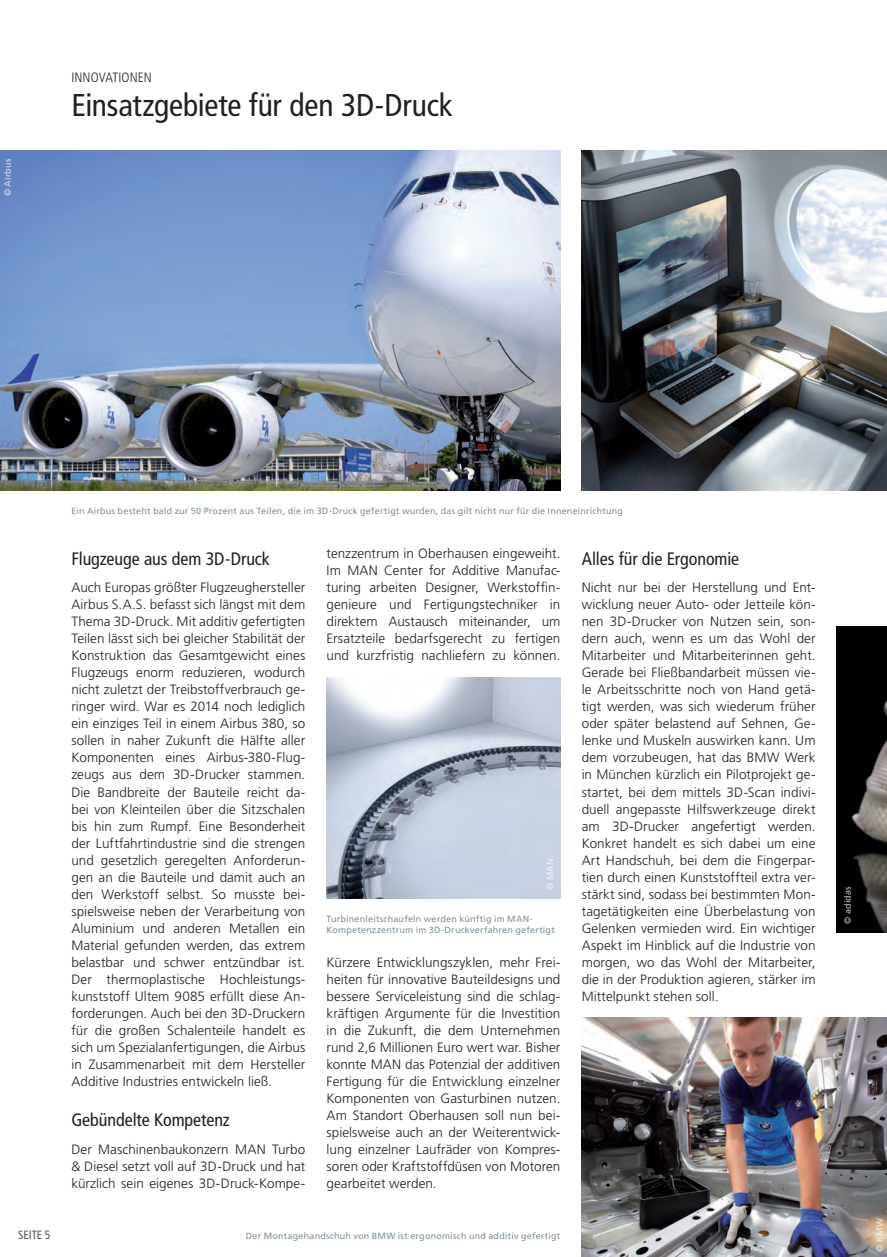
<style>
.page{position:relative;width:887px;height:1257px;background:#fff}
.page>*{position:absolute;margin:0;border:0;box-sizing:border-box;transform-origin:0 0}
.t1{font:condensed 31.5px "Frutiger LT Std";letter-spacing:-.01em;color:#231f20}
.t2{font:condensed 18px "Frutiger LT Std";letter-spacing:-.005em;color:#231f20}
.t3{font:300 13.5px/17px "Frutiger LT Std";letter-spacing:.005em;color:#231f20;text-align:justify}
.t4{font:300 condensed 13.5px "Frutiger LT Std";letter-spacing:.01em;color:#231f20}
.t5{font:condensed 12px "Frutiger LT Std";letter-spacing:-.01em;color:#5b564c}
.t6{font:9px/10.5px "Frutiger LT Std";letter-spacing:.02em;color:#7d909a}
.t7{font:9px "Frutiger LT Std";letter-spacing:.025em;color:#fff}
</style>
<div class="page">
<img style="left:0;top:150px;width:560px;height:340px">
<img style="left:327px;top:677px;width:233px;height:221px">
<img style="left:837px;top:626px;width:50px;height:306px">
<img style="left:582px;top:1017px;width:305px;height:240px">
<img style="left:582px;top:150px;width:305px;height:340px">
<p class="t7" style="left:3px;top:196px;width:39px;rotate:-90deg">© Airbus</p>
<p class="t4" style="left:71px;top:70px;width:82px">INNOVATIONEN</p>
<h1 class="t1" style="left:71px;top:87px;width:383px">Einsatzgebiete für den 3D-Druck</h1>
<p class="t5" style="left:18px;top:1227px;width:34px">SEITE 5</p>
<p class="t6" style="left:71px;top:506px;width:553px">Ein Airbus besteht bald zur 50 Prozent aus Teilen, die im 3D-Druck gefertigt wurden, das gilt nicht nur für die Inneneinrichtung</p>
<h2 class="t2" style="left:71px;top:548px;width:200px">Flugzeuge aus dem 3D-Druck</h2>
<p class="t3" style="left:71px;top:579px;width:235px">Auch Europas größter Flugzeughersteller Airbus S.A.S. befasst sich längst mit dem Thema 3D-Druck. Mit additiv gefertigten Teilen lässt sich bei gleicher Stabilität der Konstruktion das Gesamtgewicht eines Flugzeugs enorm reduzieren, wodurch nicht zuletzt der Treibstoffverbrauch ge&shy;ringer wird. War es 2014 noch lediglich ein einziges Teil in einem Airbus 380, so sollen in naher Zukunft die Hälfte aller Komponenten eines Airbus-380-Flug&shy;zeugs aus dem 3D-Drucker stammen.<br>Die Bandbreite der Bauteile reicht da&shy;bei von Kleinteilen über die Sitzschalen bis hin zum Rumpf. Eine Besonderheit der Luftfahrtindustrie sind die strengen und gesetzlich geregelten Anforderun&shy;gen an die Bauteile und damit auch an den Werkstoff selbst. So musste bei&shy;spielsweise neben der Verarbeitung von Aluminium und anderen Metallen ein Material gefunden werden, das extrem belastbar und schwer entzündbar ist.<br>Der thermoplastische Hochleistungs&shy;kunststoff Ultem 9085 erfüllt diese An&shy;forderungen. Auch bei den 3D-Druckern für die großen Schalenteile handelt es sich um Spezialanfertigungen, die Airbus in Zusammenarbeit mit dem Hersteller Additive Industries entwickeln ließ.</p>
<h2 class="t2" style="left:71px;top:1110px;width:160px">Gebündelte Kompetenz</h2>
<p class="t3" style="left:71px;top:1141px;width:235px">Der Maschinenbaukonzern MAN Turbo &amp; Diesel setzt voll auf 3D-Druck und hat kürzlich sein eigenes 3D-Druck-Kompe-</p>
<p class="t3" style="left:327px;top:545px;width:235px">tenzzentrum in Oberhausen eingeweiht.<br>Im MAN Center for Additive Manufac&shy;turing arbeiten Designer, Werkstoffin&shy;genieure und Fertigungstechniker in direktem Austausch miteinander, um Ersatzteile bedarfsgerecht zu fertigen und kurzfristig nachliefern zu können.</p>
<p class="t7" style="left:545px;top:890px;width:33px;rotate:-90deg">© MAN</p>
<p class="t6" style="left:327px;top:914px;width:230px">Turbinenleitschaufeln werden künftig im MAN-<br>Kompetenzzentrum im 3D-Druckverfahren gefertigt</p>
<p class="t3" style="left:327px;top:954px;width:235px">Kürzere Entwicklungszyklen, mehr Frei&shy;heiten für innovative Bauteildesigns und bessere Serviceleistung sind die schlag&shy;kräftigen Argumente für die Investition in die Zukunft, die dem Unternehmen rund 2,6 Millionen Euro wert war. Bisher konnte MAN das Potenzial der additiven Fertigung für die Entwicklung einzelner Komponenten von Gasturbinen nutzen.<br>Am Standort Oberhausen soll nun bei&shy;spielsweise auch an der Weiterentwick&shy;lung einzelner Laufräder von Kompres&shy;soren oder Kraftstoffdüsen von Motoren gearbeitet werden.</p>
<p class="t6" style="left:246px;top:1230px;width:316px">Der Montagehandschuh von BMW ist ergonomisch und additiv gefertigt</p>
<h2 class="t2" style="left:582px;top:548px;width:159px">Alles für die Ergonomie</h2>
<p class="t3" style="left:582px;top:579px;width:235px">Nicht nur bei der Herstellung und Ent&shy;wicklung neuer Auto- oder Jetteile kön&shy;nen 3D-Drucker von Nutzen sein, son&shy;dern auch, wenn es um das Wohl der Mitarbeiter und Mitarbeiterinnen geht.<br>Gerade bei Fließbandarbeit müssen vie&shy;le Arbeitsschritte noch von Hand getä&shy;tigt werden, was sich wiederum früher oder später belastend auf Sehnen, Ge&shy;lenke und Muskeln auswirken kann. Um dem vorzubeugen, hat das BMW Werk in München kürzlich ein Pilotprojekt ge&shy;startet, bei dem mittels 3D-Scan indivi&shy;duell angepasste Hilfswerkzeuge direkt am 3D-Drucker angefertigt werden.<br>Konkret handelt es sich dabei um eine Art Handschuh, bei dem die Fingerpar&shy;tien durch einen Kunststoffteil extra ver&shy;stärkt sind, sodass bei bestimmten Mon&shy;tagetätigkeiten eine Überbelastung von Gelenken vermieden wird. Ein wichtiger Aspekt im Hinblick auf die Industrie von morgen, wo das Wohl der Mitarbeiter, die in der Produktion agieren, stärker im Mittelpunkt stehen soll.</p>
<p class="t7" style="left:842px;top:924px;width:39px;rotate:-90deg">© adidas</p>
<p class="t7" style="left:874px;top:1251px;width:35px;rotate:-90deg">© BMW</p>
</div>
